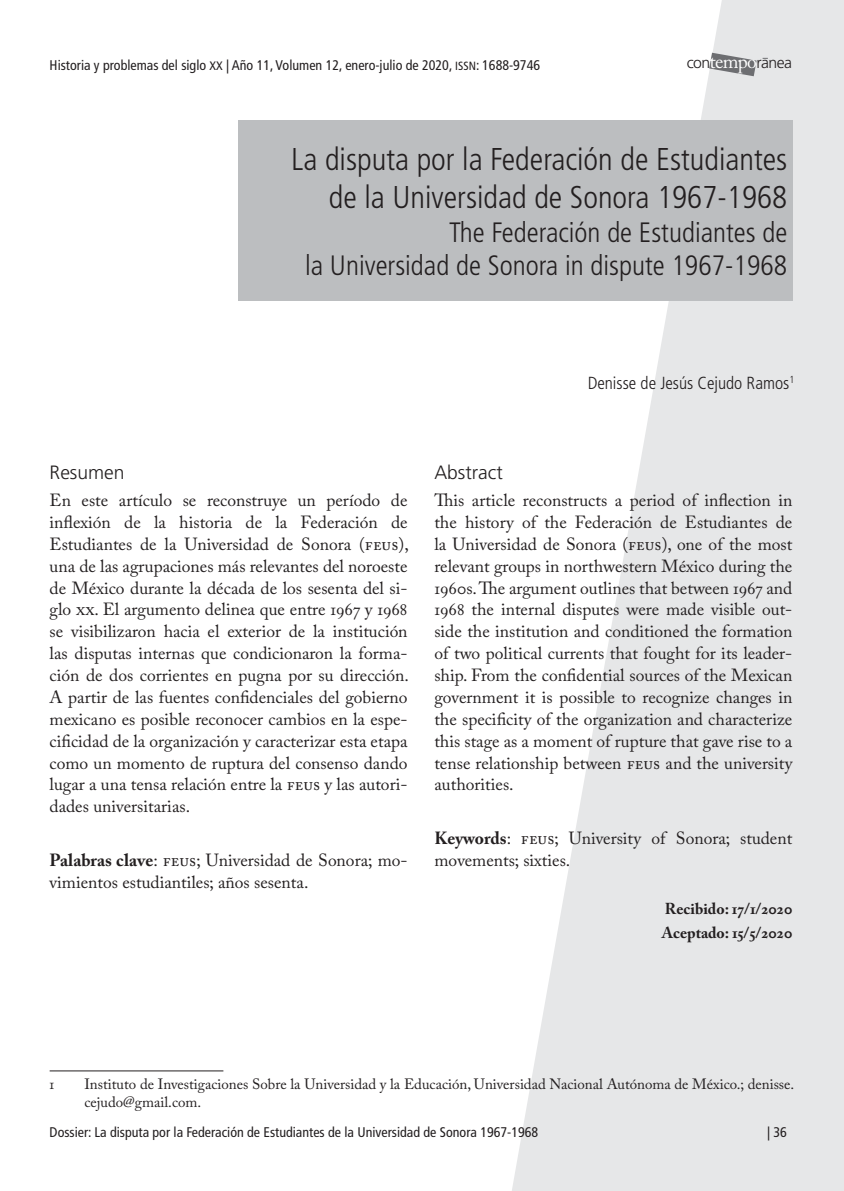
<style>
.page{position:relative;width:844px;height:1191px;background:#fff}
.page>*{position:absolute;margin:0;border:0;box-sizing:border-box;transform-origin:0 0}
.tit{font:300 condensed 31.5px/37.8px "Frutiger";color:#231f20;text-align:right}
.tit_ing{font:300 condensed 28px/33.6px "Frutiger";color:#231f20;text-align:right}
.st02{font:300 19.25px "Frutiger";color:#231f20}
.txt_alemán{font:17.5px/21.9px "Adobe Caslon Pro";color:#231f20;text-align:justify}
.txt_alemán_-_inglés{font:17.5px/21.9px "Adobe Caslon Pro";color:#231f20;text-align:justify}
.autor{font:300 condensed 17.5px "Frutiger";color:#231f20}
.autores_bibliográfic{font:700 15.75px "Adobe Caslon Pro";color:#231f20}
.t1{font:300 15.75px "Frutiger";letter-spacing:-.035em;color:#231f20}
.nota_al_pie{font:14.88px/17.8px "Adobe Caslon Pro";color:#231f20}
.t2{font:condensed 14px "Frutiger";color:#231f20}
.s1{font-size:12.25px}
.s2{font-family:"Frutiger Cn SC850";font-stretch:normal;font-size:11.9px}
.s3{font-family:"Adobe Caslon Pro";font-weight:400;font-size:19.6px;color:#fff}
.s4{font-weight:700}
</style>
<div class="page">
<svg style="left:504px;top:0;width:339px;height:1191px;fill:#e6e7e8"></svg>
<svg style="left:709px;top:53px;width:47px;height:23px"></svg>
<hr style="left:50px;top:1070px;width:173px;height:1px;background:#231f20">
<div style="left:238px;top:121px;width:554px;height:180px;background:#bcbec0"></div>
<p class="t2" style="left:50px;top:57px;width:492px">Historia y problemas del siglo <span class="s1">XX</span> | Año 11, Volumen 12, enero-julio de 2020, <span class="s2">ISSN</span>: 1688-9746</p>
<p class="t1" style="left:686px;top:54px;width:107px">con<span class="s3">tempo</span>ranea</p>
<p class="tit" style="left:291px;top:141px;width:497px">La disputa por la Federación de Estudiantes de la Universidad de Sonora 1967-1968</p>
<p class="tit_ing" style="left:305px;top:215px;width:483px">The Federación de Estudiantes de<br>la Universidad de Sonora in dispute 1967-1968</p>
<p class="autor" style="left:587px;top:373px;width:208px">Denisse de Jesús Cejudo Ramos<sup>1</sup></p>
<p class="st02" style="left:50px;top:461px;width:76px">Resumen</p>
<p class="txt_alemán" style="left:50px;top:489px;width:360px">En este artículo se reconstruye un período de inflexión de la historia de la Federación de Estudiantes de la Universidad de Sonora (feus), una de las agrupaciones más relevantes del noroeste de México durante la década de los sesenta del si&shy;glo xx. El argumento delinea que entre 1967 y 1968 se visibilizaron hacia el exterior de la institución las disputas internas que condicionaron la forma&shy;ción de dos corrientes en pugna por su dirección.<br>A partir de las fuentes confidenciales del gobierno mexicano es posible reconocer cambios en la espe&shy;cificidad de la organización y caracterizar esta etapa como un momento de ruptura del consenso dando lugar a una tensa relación entre la feus y las autori&shy;dades universitarias.</p>
<p class="txt_alemán" style="left:50px;top:849px;width:359px"><span class="s4">Palabras clave</span>: feus; Universidad de Sonora; mo&shy;vimientos estudiantiles; años sesenta.</p>
<p class="st02" style="left:434px;top:461px;width:70px">Abstract</p>
<p class="txt_alemán_-_inglés" style="left:434px;top:489px;width:359px">This article reconstructs a period of inflection in the history of the Federación de Estudiantes de la Universidad de Sonora (feus), one of the most relevant groups in northwestern México during the 1960s. The argument outlines that between 1967 and 1968 the internal disputes were made visible out&shy;side the institution and conditioned the formation of two political currents that fought for its leader&shy;ship. From the confidential sources of the Mexican government it is possible to recognize changes in the specificity of the organization and characterize this stage as a moment of rupture that gave rise to a tense relationship between feus and the university authorities.</p>
<p class="txt_alemán_-_inglés" style="left:434px;top:827px;width:359px"><span class="s4">Keywords</span>: feus; University of Sonora; student movements; sixties.</p>
<p class="autores_bibliográfic" style="left:664px;top:899px;width:129px">Recibido: 17/1/2020</p>
<p class="autores_bibliográfic" style="left:661px;top:923px;width:132px">Aceptado: 15/5/2020</p>
<p class="nota_al_pie" style="left:50px;top:1074px;width:6px">1</p>
<p class="nota_al_pie" style="left:84px;top:1074px;width:711px">Instituto de Investigaciones Sobre la Universidad y la Educación, Universidad Nacional Autónoma de México.; denisse. cejudo@gmail.com.</p>
<p class="t2" style="left:50px;top:1124px;width:490px">Dossier: La disputa por la Federación de Estudiantes de la Universidad de Sonora 1967-1968</p>
<p class="t2" style="left:766px;top:1124px;width:21px">| 36</p>
</div>
